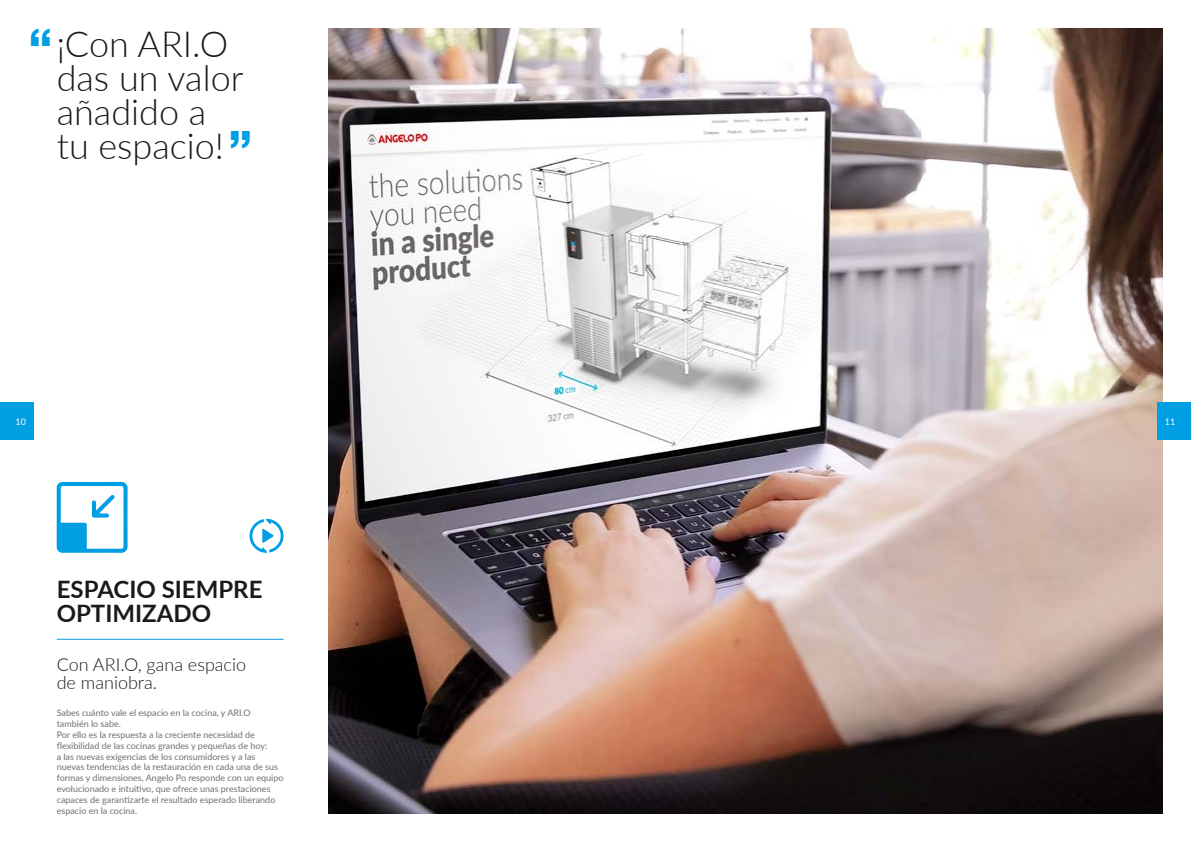
<style>
.page{position:relative;width:1191px;height:842px;background:#fff}
.page>*{position:absolute;margin:0;border:0;box-sizing:border-box;transform-origin:0 0}
.t1{font:800 48px "Helvetica Neue LT Std";color:#009ee3}
.t2{font:300 36px/34px "Lato";color:#1a1a18}
.t3{font:700 24px/24px "Lato";color:#1a1a18}
.t4{font:300 18px/18px "Lato";color:#1a1a18}
.t5{font:9px/10.8px "Lato";color:#6f6f6e}
.t6{font:9px "Lato";color:#fff}
.s1{font-family:"Helvetica Neue LT Std";font-weight:800;font-size:48px;color:#009ee3}
</style>
<div class="page">
<hr style="left:57px;top:639px;width:226px;height:1px;background:#009ee3">
<img style="left:329px;top:28px;width:833px;height:786px">
<svg style="left:57px;top:482px;width:71px;height:71px"></svg>
<svg style="left:249px;top:519px;width:35px;height:34px"></svg>
<div style="left:0;top:402px;width:34px;height:38px;background:#009ee3"></div>
<div style="left:1156px;top:402px;width:35px;height:38px;background:#009ee3"></div>
<h2 class="t2" style="left:57px;top:26px;width:188px;text-indent:-28px"><span class="s1">“</span>¡Con ARI.O das un valor añadido a tu espacio!</h2>
<h1 class="t1" style="left:252px;top:160px;width:25px;rotate:-180deg">“</h1>
<p class="t6" style="left:16px;top:415px;width:12px">10</p>
<p class="t6" style="left:1165px;top:415px;width:12px">11</p>
<h3 class="t3" style="left:57px;top:576px;width:207px">ESPACIO SIEMPRE<br>OPTIMIZADO</h3>
<h3 class="t4" style="left:57px;top:655px;width:191px">Con ARI.O, gana espacio de maniobra.</h3>
<p class="t5" style="left:57px;top:707px;width:228px">Sabes cuánto vale el espacio en la cocina, y ARI.O también lo sabe.<br>Por ello es la respuesta a la creciente necesidad de flexibilidad de las cocinas grandes y pequeñas de hoy:<br>a las nuevas exigencias de los consumidores y a las nuevas tendencias de la restauración en cada una de sus formas y dimensiones, Angelo Po responde con un equipo evolucionado e intuitivo, que ofrece unas prestaciones capaces de garantizarte el resultado esperado liberando espacio en la cocina.</p>
</div>
